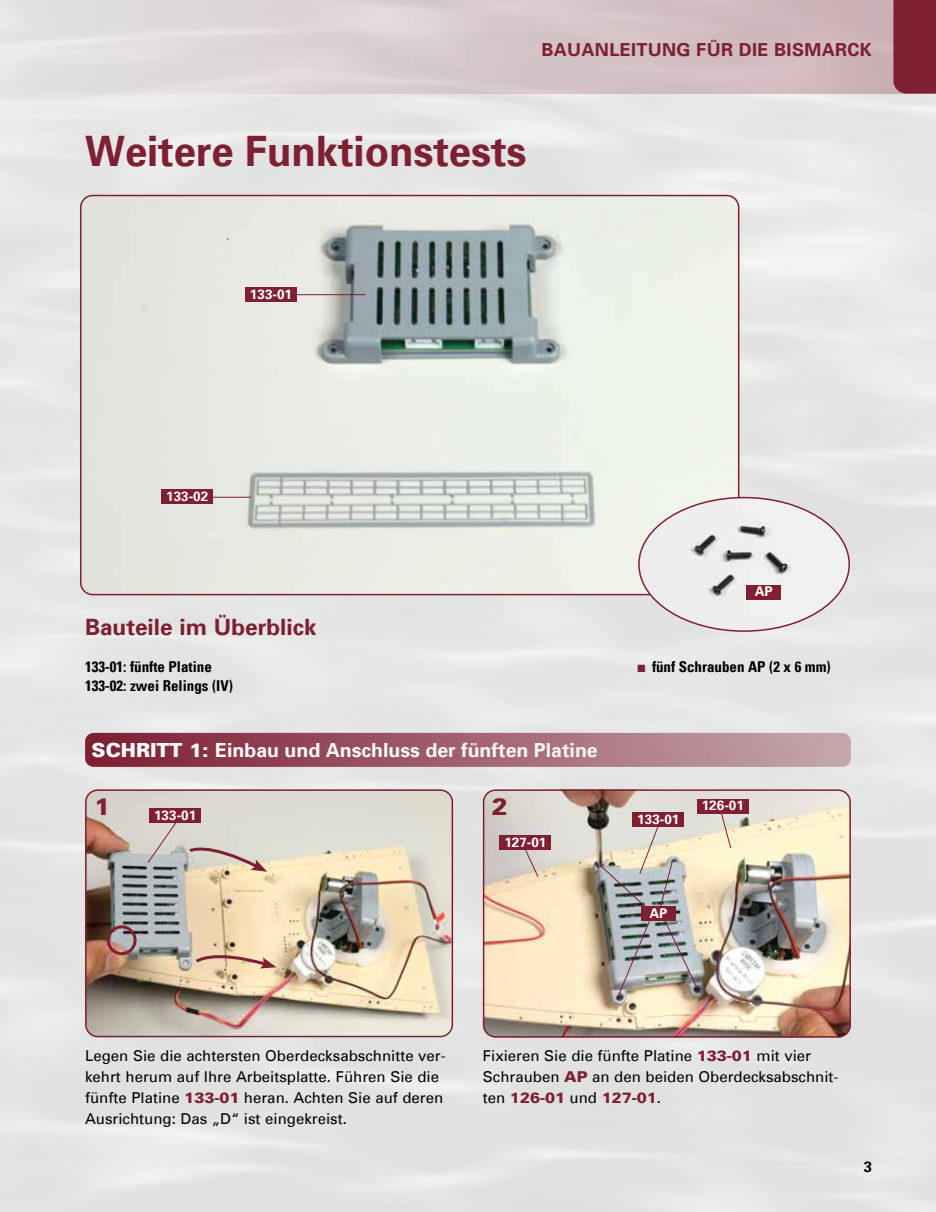
<style>
.page{position:relative;width:936px;height:1212px;background:#fff}
.page>*{position:absolute;margin:0;border:0;box-sizing:border-box;transform-origin:0 0}
.t1{font:700 42px "Univers";color:#7e1f32;scale:.95 1}
.t2{font:900 24px "Univers";color:#7e1f32}
.t3{font:700 22.5px "Univers";color:#7e1f32}
.t4{font:700 19.5px "Univers";color:#fff}
.t5{font:700 18px "Univers";letter-spacing:.02em;color:#7e1f32}
.t6{font:15px/21px "Univers";color:#000}
.t7{font:700 condensed 15px/19.5px "Univers";color:#000}
.t8{font:700 15px "Univers";color:#000}
.t9{font:700 13.5px "Univers";color:#fff}
.s1{color:#7e1f32}
.s2{font-weight:900}
.s3{font-weight:900;color:#7e1f32}
</style>
<div class="page">
<div style="left:0;top:94px;width:935px;height:1118px;background:#e5e5e5"></div>
<div style="left:0;top:0;width:935px;height:94px;background:linear-gradient(to right,#e5e6e6,#cbb0b5)"></div>
<img style="left:80px;top:195px;width:659px;height:400px">
<div style="left:80px;top:195px;width:659px;height:400px;border:2px solid #7e1f32;border-radius:12px"></div>
<div style="left:893px;top:0;width:42px;height:94px;background:#7e1f32"></div>
<div style="left:85px;top:733px;width:765px;height:34px;background:linear-gradient(to right,#7d1e31,#c5a8ae);border-radius:9px"></div>
<img style="left:639px;top:498px;width:210px;height:133px">
<hr style="left:289px;top:294px;width:76px;height:1px;background:#7e1f32">
<div style="left:245px;top:287px;width:51px;height:15px;background:#7e1f32"></div>
<div style="left:746px;top:585px;width:34px;height:15px;background:#7e1f32"></div>
<img style="left:483px;top:789px;width:367px;height:248px">
<div style="left:483px;top:789px;width:367px;height:248px;border:2px solid #7e1f32;border-radius:12px"></div>
<img style="left:85px;top:789px;width:368px;height:248px">
<div style="left:85px;top:789px;width:368px;height:248px;border:2px solid #7e1f32;border-radius:12px"></div>
<hr style="left:205px;top:497px;width:46px;height:1px;background:#7e1f32">
<div style="left:162px;top:489px;width:51px;height:15px;background:#7e1f32"></div>
<svg style="left:147px;top:817px;width:33px;height:47px"></svg>
<div style="left:150px;top:808px;width:51px;height:15px;background:#7e1f32"></div>
<div style="left:107px;top:925px;width:29px;height:30px;border:3px solid #7e1f32;border-radius:50%"></div>
<svg style="left:187px;top:841px;width:80px;height:31px;background:#d3c5b8"></svg>
<svg style="left:194px;top:949px;width:82px;height:19px;background:#ddb99d"></svg>
<div style="left:632px;top:812px;width:51px;height:15px;background:#7e1f32"></div>
<svg style="left:522px;top:850px;width:17px;height:28px"></svg>
<div style="left:500px;top:835px;width:51px;height:15px;background:#7e1f32"></div>
<svg style="left:716px;top:798px;width:15px;height:51px"></svg>
<div style="left:697px;top:799px;width:51px;height:14px;background:#7e1f32"></div>
<img style="left:599px;top:822px;width:99px;height:175px">
<p class="t5" style="left:541px;top:41px;width:332px">BAUANLEITUNG FÜR DIE BISMARCK</p>
<h1 class="t1" style="left:85px;top:134px;width:466px">Weitere Funktionstests</h1>
<p class="t9" style="left:250px;top:288px;width:44px">133-01</p>
<p class="t9" style="left:166px;top:491px;width:44px">133-02</p>
<h3 class="t3" style="left:85px;top:617px;width:233px">Bauteile im Überblick</h3>
<p class="t7" style="left:85px;top:658px;width:149px">133-01: fünfte Platine<br>133-02: zwei Relings (IV)</p>
<p class="t9" style="left:754px;top:586px;width:19px">AP</p>
<p class="t7" style="left:637px;top:658px;width:194px"><span class="s1">■</span> fünf Schrauben AP (2 x 6 mm)</p>
<h3 class="t4" style="left:92px;top:742px;width:507px"><span class="s2">SCHRITT 1:</span> Einbau und Anschluss der fünften Platine</h3>
<h2 class="t2" style="left:94px;top:796px;width:18px">1</h2>
<h2 class="t2" style="left:492px;top:796px;width:18px">2</h2>
<p class="t9" style="left:154px;top:810px;width:44px">133-01</p>
<p class="t9" style="left:637px;top:813px;width:44px">133-01</p>
<p class="t9" style="left:504px;top:836px;width:44px">127-01</p>
<p class="t9" style="left:649px;top:907px;width:19px">AP</p>
<p class="t9" style="left:701px;top:800px;width:44px">126-01</p>
<p class="t6" style="left:85px;top:1046px;width:362px">Legen Sie die achtersten Oberdecksabschnitte ver&shy;kehrt herum auf Ihre Arbeitsplatte. Führen Sie die fünfte Platine <span class="s3">133-01</span> heran. Achten Sie auf deren Ausrichtung: Das „D“ ist eingekreist.</p>
<p class="t6" style="left:483px;top:1046px;width:357px">Fixieren Sie die fünfte Platine <span class="s3">133-01</span> mit vier<br>Schrauben <span class="s3">AP</span> an den beiden Oberdecksabschnit&shy;ten <span class="s3">126-01</span> und <span class="s3">127-01</span>.</p>
<p class="t8" style="left:863px;top:1160px;width:10px">3</p>
</div>
